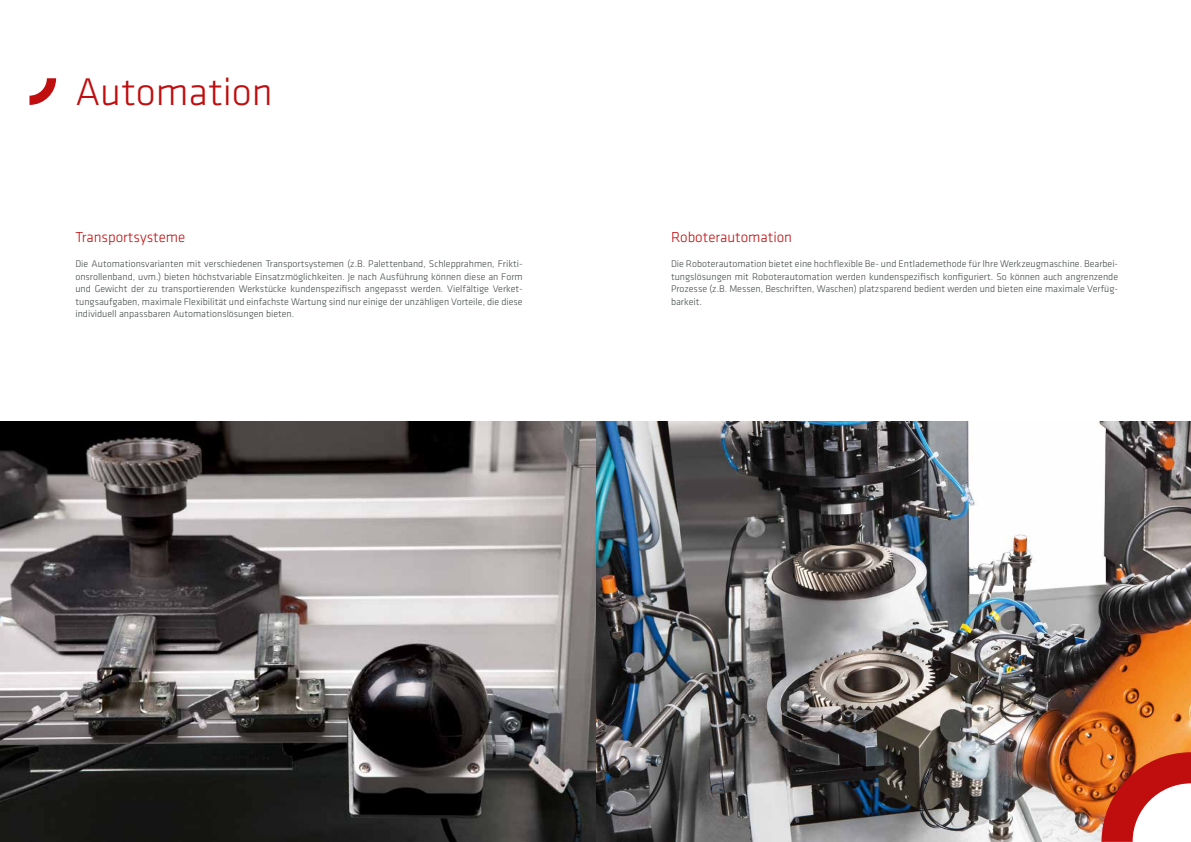
<style>
.page{position:relative;width:1191px;height:842px;background:#fff}
.page>*{position:absolute;margin:0;border:0;box-sizing:border-box;transform-origin:0 0}
.t1{font:300 40px "Klavika";color:#c00d0e}
.t2{font:300 15px "Klavika";color:#c00d0e}
.t3{font:300 10px/12.5px "Klavika";color:#404846;text-align:justify}
</style>
<div class="page">
<img style="left:0;top:421px;width:1191px;height:421px">
<svg style="left:29px;top:78px;width:27px;height:27px"></svg>
<svg style="left:1101px;top:752px;width:90px;height:90px"></svg>
<h1 class="t1" style="left:75px;top:67px;width:199px">Automation</h1>
<h2 class="t2" style="left:75px;top:228px;width:111px">Transportsysteme</h2>
<p class="t3" style="left:75px;top:258px;width:449px">Die Automationsvarianten mit verschiedenen Transportsystemen (z.B. Palettenband, Schlepprahmen, Frikti&shy;onsrollenband, uvm.) bieten höchstvariable Einsatzmöglichkeiten. Je nach Ausführung können diese an Form und Gewicht der zu transportierenden Werkstücke kundenspezifisch angepasst werden. Vielfältige Verket&shy;tungsaufgaben, maximale Flexibilität und einfachste Wartung sind nur einige der unzähligen Vorteile, die diese individuell anpassbaren Automationslösungen bieten.</p>
<h2 class="t2" style="left:671px;top:228px;width:122px">Roboterautomation</h2>
<p class="t3" style="left:671px;top:258px;width:449px">Die Roboterautomation bietet eine hochflexible Be- und Entlademethode für Ihre Werkzeugmaschine. Bearbei&shy;tungslösungen mit Roboterautomation werden kundenspezifisch konfiguriert. So können auch angrenzende Prozesse (z.B. Messen, Beschriften, Waschen) platzsparend bedient werden und bieten eine maximale Verfüg&shy;barkeit.</p>
</div>
